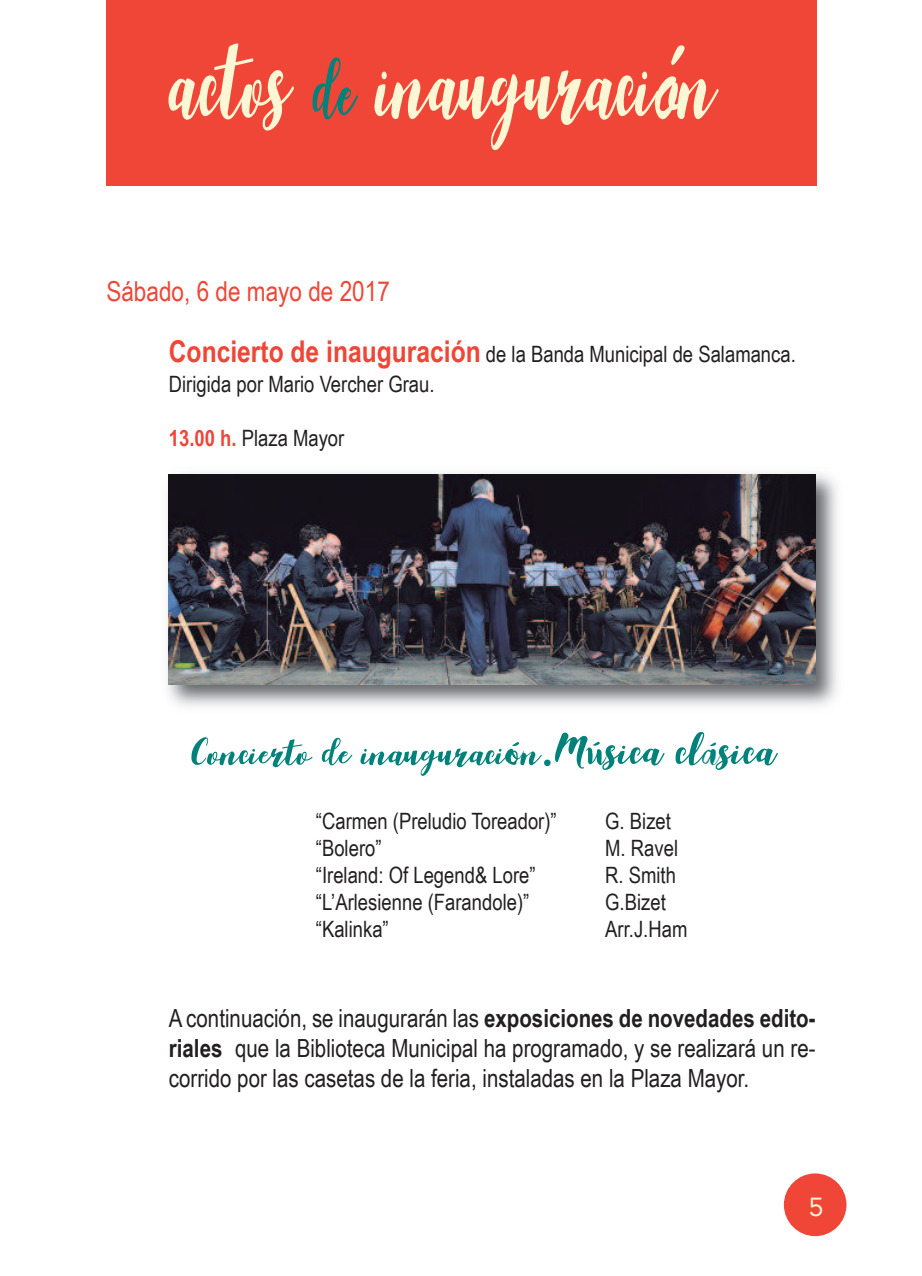
<style>
.page{position:relative;width:922px;height:1276px;background:#fff}
.page>*{position:absolute;margin:0;border:0;box-sizing:border-box;transform-origin:0 0}
.t1{font:146.25px "Aldine";color:#fbf6d4;scale:.66 1}
.t2{font:50px "Aldine";color:#00827a}
.t3{font:27.5px "Arial Narrow";color:#ef4637}
.t4{font:25px/30px "Arial Narrow";color:#231f20;text-align:justify}
.t5{font:25px "Arvo";color:#fbf6d4}
.t6{font:22.5px/30.5px "Arial Narrow";color:#231f20}
.s1{font-size:112.5px;color:#00827a}
.s2{font-family:"Brush Script";font-size:122px}
.s3{font-weight:700;font-size:30px;color:#ef4637}
.s4{font-weight:700;color:#ef4637}
.s5{font-family:"Bakery"}
.s6{font-family:"Times New Roman";font-size:60px}
.s7{font-size:60px}
.s8{font-family:"Bakery";font-size:45px}
.s9{font-weight:700}
</style>
<div class="page">
<div style="left:106px;top:0;width:710px;height:186px;background:#ef4637"></div>
<div style="left:783px;top:1173px;width:63px;height:63px;background:#ef4637;border-radius:50%"></div>
<img style="left:167px;top:473px;width:671px;height:234px">
<img style="left:169px;top:475px;width:646px;height:209px">
<h1 class="t1" style="left:169px;top:2px;width:828px">actos <span class="s1">de</span> inauguraci<span class="s2">ó</span>n</h1>
<p class="t3" style="left:106px;top:275px;width:285px">Sábado, 6 de mayo de 2017</p>
<p class="t6" style="left:169px;top:338px;width:628px"><span class="s3">Concierto de inauguración</span> de la Banda Municipal de Salamanca.<br>Dirigida por Mario Vercher Grau.</p>
<p class="t6" style="left:169px;top:423px;width:177px"><span class="s4">13.00 h.</span> Plaza Mayor</p>
<h2 class="t2" style="left:191px;top:725px;width:584px">Concierto de inauguraci<span class="s5">ó</span>n<span class="s6">.</span><span class="s7">M</span><span class="s5">ú</span><span class="s7">sica cl</span><span class="s8">á</span><span class="s7">sica</span></h2>
<p class="t6" style="left:316px;top:806px;width:242px">“Carmen (Preludio Toreador)”</p>
<p class="t6" style="left:605px;top:806px;width:67px">G. Bizet</p>
<p class="t6" style="left:316px;top:833px;width:67px">“Bolero”</p>
<p class="t6" style="left:605px;top:833px;width:74px">M. Ravel</p>
<p class="t6" style="left:316px;top:860px;width:221px">“Ireland: Of Legend&amp; Lore”</p>
<p class="t6" style="left:605px;top:860px;width:72px">R. Smith</p>
<p class="t6" style="left:316px;top:887px;width:215px">“L’Arlesienne (Farandole)”</p>
<p class="t6" style="left:605px;top:887px;width:62px">G.Bizet</p>
<p class="t6" style="left:316px;top:914px;width:74px">“Kalinka”</p>
<p class="t6" style="left:605px;top:914px;width:84px">Arr.J.Ham</p>
<p class="t4" style="left:169px;top:1003px;width:648px">A continuación, se inaugurarán las <span class="s9">exposiciones de novedades edito&shy;riales</span> que la Biblioteca Municipal ha programado, y se realizará un re&shy;corrido por las casetas de la feria, instaladas en la Plaza Mayor.</p>
<p class="t5" style="left:809px;top:1191px;width:15px">5</p>
</div>
